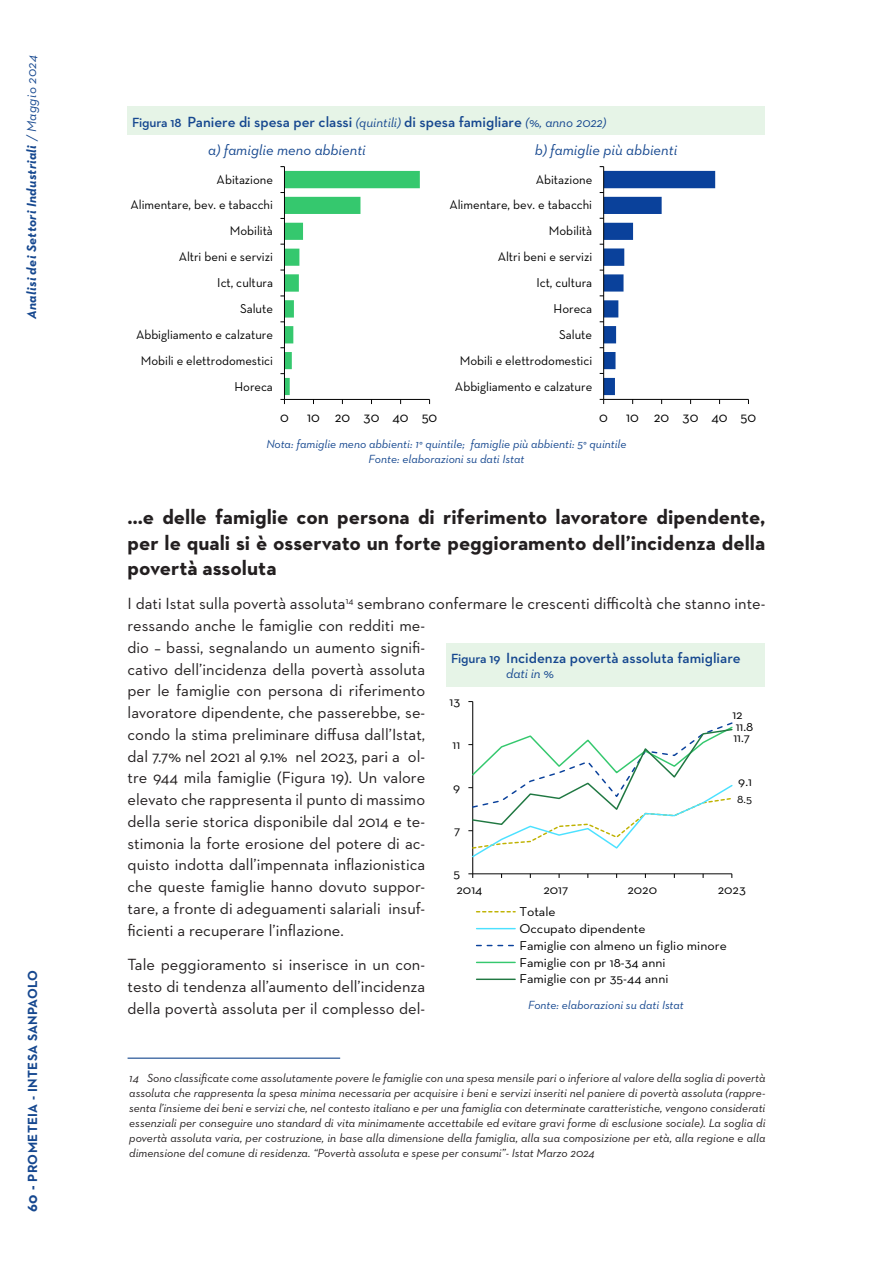
<style>
.page{position:relative;width:893px;height:1263px;background:#fff}
.page>*{position:absolute;margin:0;border:0;box-sizing:border-box;transform-origin:0 0}
.Titolo_Paragrafo_-_No{font:700 21px/25.2px "Neutraface 2 Text";color:#231f20;text-align:justify}
.Normale{font:16.5px/21.8px "Neutraface 2 Text";color:#231f20}
.t1{font:600 15px "Neutraface 2 Text";color:#15478f}
.Fig__Corpo{font:italic 15px "Neutraface 2 Text";color:#15478f}
.t2{font:14.55px "Neutra Text";letter-spacing:-.005em;color:#000}
.t3{font:italic 700 13.5px "Neutraface 2 Text";letter-spacing:.025em;color:#15478f}
.t4{font:700 13.5px "Neutraface 2 Text";letter-spacing:.025em;color:#15478f}
.Fig__Sottotitolo{font:italic 13.5px "Neutraface 2 Text";letter-spacing:-.005em;color:#15478f}
.t5{font:13.05px "Neutra Text";color:#000}
.t6{font:13.05px/17px "Neutra Text";color:#000;scale:1.06 1}
.Nota_Testo{font:italic 12px/15px "Neutraface 2 Text";color:#231f20;text-align:justify}
.Fig__Note{font:italic 12px "Neutraface 2 Text";color:#15478f}
.t7{font:11.7px "Neutra Text";color:#000;scale:1.06 1}
.s1{font-weight:400}
.s2{font-size:15px}
.s3{font-size:13.5px}
.s4{font-weight:400;font-style:italic;font-size:13.5px}
</style>
<div class="page">
<hr style="left:128px;top:1057px;width:212px;height:2px;background:#15478f">
<div style="left:128px;top:106px;width:637px;height:29px;background:#e6f4e7"></div>
<hr style="left:284px;top:399px;width:146px;height:1px;background:#000">
<svg style="left:280px;top:166px;width:140px;height:238px"></svg>
<hr style="left:604px;top:399px;width:144px;height:1px;background:#000">
<svg style="left:600px;top:166px;width:120px;height:238px"></svg>
<div style="left:446px;top:643px;width:319px;height:44px;background:#e6f4e7"></div>
<hr style="left:472px;top:701px;width:1px;height:173px;background:#000">
<hr style="left:473px;top:873px;width:259px;height:1px;background:#000">
<svg style="left:468px;top:873px;width:5px;height:5px"></svg>
<svg style="left:468px;top:721px;width:265px;height:137px"></svg>
<svg style="left:477px;top:911px;width:38px;height:1px"></svg>
<hr style="left:477px;top:928px;width:38px;height:1px;background:#4ce1ff">
<svg style="left:477px;top:945px;width:37px;height:1px"></svg>
<hr style="left:477px;top:962px;width:38px;height:1px;background:#35c86e">
<hr style="left:477px;top:978px;width:38px;height:2px;background:#207842">
<p class="t3" style="left:23px;top:319px;width:265px;rotate:-90deg">Analisi dei Settori Industriali <span class="s1">/ Maggio 2024</span></p>
<p class="t4" style="left:24px;top:1212px;width:244px;rotate:-90deg"><span class="s2">60 -</span> PROMETEIA - INTESA SANPAOLO</p>
<p class="t1" style="left:132px;top:112px;width:476px"><span class="s3">Figura 18</span> Paniere di spesa per classi <span class="s4">(quintili)</span> di spesa famigliare <span class="s4">(%, anno 2022)</span></p>
<p class="Fig__Corpo" style="left:208px;top:141px;width:159px">a) famiglie meno abbienti</p>
<p class="Fig__Corpo" style="left:535px;top:141px;width:144px">b) famiglie più abbienti</p>
<p class="t5" style="left:217px;top:171px;width:58px">Abitazione</p>
<p class="t5" style="left:536px;top:171px;width:58px">Abitazione</p>
<p class="t5" style="left:130px;top:197px;width:144px">Alimentare, bev. e tabacchi</p>
<p class="t5" style="left:449px;top:197px;width:144px">Alimentare, bev. e tabacchi</p>
<p class="t5" style="left:230px;top:223px;width:45px">Mobilità</p>
<p class="t5" style="left:549px;top:223px;width:45px">Mobilità</p>
<p class="t5" style="left:179px;top:249px;width:96px">Altri beni e servizi</p>
<p class="t5" style="left:498px;top:249px;width:96px">Altri beni e servizi</p>
<p class="t5" style="left:217px;top:275px;width:57px">Ict, cultura</p>
<p class="t5" style="left:536px;top:275px;width:57px">Ict, cultura</p>
<p class="t5" style="left:240px;top:301px;width:35px">Salute</p>
<p class="t5" style="left:554px;top:301px;width:40px">Horeca</p>
<p class="t5" style="left:136px;top:326px;width:139px">Abbigliamento e calzature</p>
<p class="t5" style="left:559px;top:326px;width:35px">Salute</p>
<p class="t5" style="left:141px;top:352px;width:134px">Mobili e elettrodomestici</p>
<p class="t5" style="left:460px;top:352px;width:134px">Mobili e elettrodomestici</p>
<p class="t5" style="left:234px;top:378px;width:40px">Horeca</p>
<p class="t5" style="left:455px;top:378px;width:139px">Abbigliamento e calzature</p>
<p class="t2" style="left:280px;top:409px;width:10px">0</p>
<p class="t2" style="left:307px;top:409px;width:132px">10 20 30 40 50</p>
<p class="t2" style="left:599px;top:409px;width:158px">0 10 20 30 40 50</p>
<p class="Fig__Note" style="left:266px;top:437px;width:362px">Nota: famiglie meno abbienti: 1° quintile; famiglie più abbienti: 5° quintile</p>
<p class="Fig__Note" style="left:369px;top:452px;width:157px">Fonte: elaborazioni su dati Istat</p>
<p class="Titolo_Paragrafo_-_No" style="left:128px;top:504px;width:639px">…e delle famiglie con persona di riferimento lavoratore dipendente, per le quali si è osservato un forte peggioramento dell’incidenza della povertà assoluta</p>
<p class="Normale" style="left:128px;top:593px;width:639px">I dati Istat sulla povertà assoluta<sup>14</sup> sembrano confermare le crescenti difficoltà che stanno inte&shy;ressando anche le famiglie con redditi me-<br>dio – bassi, segnalando un aumento signifi-<br>cativo dell’incidenza della povertà assoluta<br>per le famiglie con persona di riferimento<br>lavoratore dipendente, che passerebbe, se-<br>condo la stima preliminare diffusa dall’Istat,<br>dal 7.7% nel 2021 al 9.1% nel 2023, pari a ol-<br>tre 944 mila famiglie (Figura 19). Un valore<br>elevato che rappresenta il punto di massimo<br>della serie storica disponibile dal 2014 e te-<br>stimonia la forte erosione del potere di ac-<br>quisto indotta dall’impennata inflazionistica<br>che queste famiglie hanno dovuto suppor-<br>tare, a fronte di adeguamenti salariali insuf-<br>ficienti a recuperare l’inflazione.</p>
<p class="Normale" style="left:128px;top:953px;width:299px;text-align:justify">Tale peggioramento si inserisce in un con&shy;testo di tendenza all’aumento dell’incidenza della povertà assoluta per il complesso del-</p>
<p class="t1" style="left:451px;top:649px;width:291px"><span class="s3">Figura 19</span> Incidenza povertà assoluta famigliare</p>
<p class="Fig__Sottotitolo" style="left:506px;top:665px;width:49px">dati in %</p>
<p class="t6" style="left:450px;top:692px;width:12px">13</p>
<p class="t6" style="left:732px;top:709px;width:21px;line-height:11.2px">12<br>11.8<br>11.7</p>
<p class="t6" style="left:452px;top:735px;width:9px">11</p>
<p class="t6" style="left:738px;top:773px;width:15px">9.1</p>
<p class="t6" style="left:453px;top:779px;width:8px">9</p>
<p class="t7" style="left:737px;top:791px;width:16px">8.5</p>
<p class="t6" style="left:454px;top:822px;width:7px">7</p>
<p class="t6" style="left:454px;top:865px;width:8px">5</p>
<p class="t6" style="left:456px;top:881px;width:26px">2014</p>
<p class="t6" style="left:543px;top:881px;width:25px">2017</p>
<p class="t6" style="left:627px;top:881px;width:30px">2020</p>
<p class="t6" style="left:718px;top:881px;width:28px">2023</p>
<p class="t6" style="left:519px;top:903px;width:197px">Totale<br>Occupato dipendente<br>Famiglie con almeno un figlio minore<br>Famiglie con pr 18-34 anni<br>Famiglie con pr 35-44 anni</p>
<p class="Fig__Note" style="left:528px;top:997px;width:157px">Fonte: elaborazioni su dati Istat</p>
<p class="Nota_Testo" style="left:129px;top:1070px;width:638px">14 Sono classificate come assolutamente povere le famiglie con una spesa mensile pari o inferiore al valore della soglia di povertà assoluta che rappresenta la spesa minima necessaria per acquisire i beni e servizi inseriti nel paniere di povertà assoluta (rappre&shy;senta l’insieme dei beni e servizi che, nel contesto italiano e per una famiglia con determinate caratteristiche, vengono considerati essenziali per conseguire uno standard di vita minimamente accettabile ed evitare gravi forme di esclusione sociale). La soglia di povertà assoluta varia, per costruzione, in base alla dimensione della famiglia, alla sua composizione per età, alla regione e alla dimensione del comune di residenza. “Povertà assoluta e spese per consumi”- Istat Marzo 2024</p>
</div>
